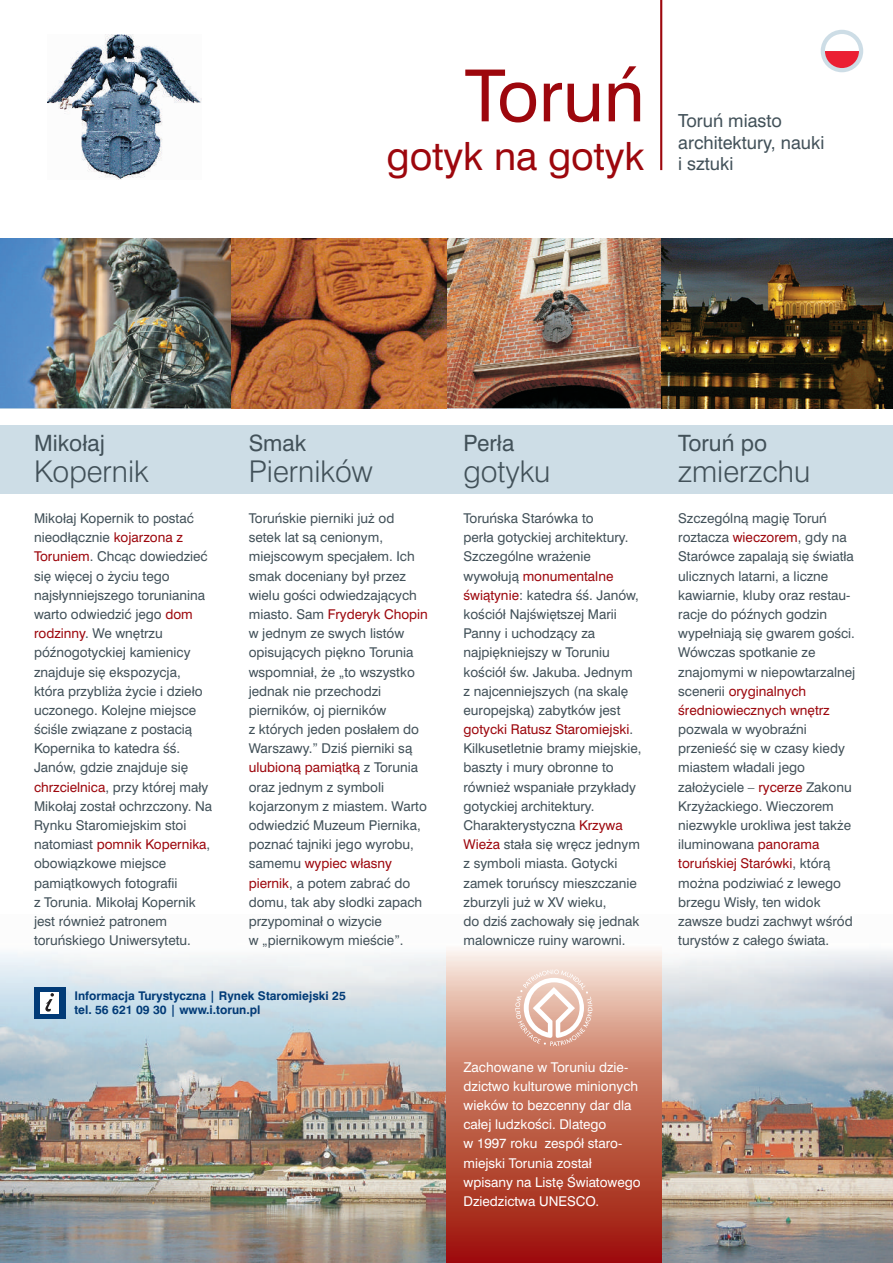
<style>
.page{position:relative;width:893px;height:1263px;background:#fff}
.page>*{position:absolute;margin:0;border:0;box-sizing:border-box;transform-origin:0 0}
.t1{font:72px "Swiss 721 AT";color:#9d070d}
.t2{font:39px "Swiss 721 AT";color:#9d070d}
.t3{font:30px "Swiss 721 Lt AT";color:#425159}
.t4{font:22.5px "Swiss 721 AT";color:#425159}
.t5{font:18px/21.3px "Swiss 721 AT";color:#425159}
.t6{font:13.5px/19.2px "Swiss 721 AT";color:#425159}
.t7{font:13.5px/19.2px "Swiss 721 AT";color:#fff}
.t8{font:13.5px "Swiss 721 AT";color:#9d070d}
.t9{font:700 12px/14.4px "Swiss 721 AT";color:#013b77}
.s1{color:#9d070d}
</style>
<div class="page">
<img style="left:0;top:950px;width:893px;height:313px">
<svg style="left:446px;top:950px;width:215px;height:313px;background:#c36a58"></svg>
<div style="left:821px;top:30px;width:42px;height:42px;background:#cddde6;border-radius:50%"></div>
<div style="left:0;top:425px;width:893px;height:68px;background:#cddde6"></div>
<hr style="left:660px;top:0;width:2px;height:170px;background:#9d070d">
<div style="left:34px;top:986px;width:32px;height:32px;background:#013b77"></div>
<div style="left:41px;top:992px;width:18px;height:21px;background:#fff"></div>
<svg style="left:45px;top:993px;width:9px;height:18px"></svg>
<svg style="left:515px;top:969px;width:77px;height:77px"></svg>
<svg style="left:825px;top:34px;width:34px;height:34px"></svg>
<img style="left:0;top:238px;width:893px;height:170px">
<img style="left:47px;top:34px;width:154px;height:145px">
<h1 class="t1" style="left:465px;top:66px;width:182px">Toruń</h1>
<h2 class="t2" style="left:387px;top:140px;width:260px">gotyk na gotyk</h2>
<h3 class="t5" style="left:678px;top:112px;width:148px">Toruń miasto architektury, nauki i sztuki</h3>
<h3 class="t4" style="left:34px;top:434px;width:72px">Mikołaj</h3>
<h3 class="t3" style="left:34px;top:459px;width:116px">Kopernik</h3>
<h3 class="t4" style="left:249px;top:434px;width:59px">Smak</h3>
<h3 class="t3" style="left:249px;top:459px;width:125px">Pierników</h3>
<h3 class="t4" style="left:463px;top:434px;width:52px">Perła</h3>
<h3 class="t3" style="left:463px;top:459px;width:88px">gotyku</h3>
<h3 class="t4" style="left:678px;top:434px;width:90px">Toruń po</h3>
<h3 class="t3" style="left:678px;top:459px;width:134px">zmierzchu</h3>
<p class="t6" style="left:34px;top:510px;width:180px">Mikołaj Kopernik to postać nieodłącznie <span class="s1">kojarzona z<br>Toruniem</span>. Chcąc dowiedzieć się więcej o życiu tego najsłynniejszego torunianina warto odwiedzić jego <span class="s1">dom rodzinny</span>. We wnętrzu późnogotyckiej kamienicy znajduje się ekspozycja, która przybliża życie i dzieło uczonego. Kolejne miejsce ściśle związane z postacią<br>Kopernika to katedra śś.<br>Janów, gdzie znajduje się <span class="s1">chrzcielnica</span>, przy której mały<br>Mikołaj został ochrzczony. Na<br>Rynku Staromiejskim stoi natomiast <span class="s1">pomnik Kopernika</span>, obowiązkowe miejsce pamiątkowych fotografii<br>z Torunia. Mikołaj Kopernik jest również patronem toruńskiego Uniwersytetu.</p>
<p class="t6" style="left:249px;top:510px;width:181px">Toruńskie pierniki już od setek lat są cenionym, miejscowym specjałem. Ich smak doceniany był przez wielu gości odwiedzających miasto. Sam <span class="s1">Fryderyk Chopin </span>w jednym ze swych listów opisujących piękno Torunia wspomniał, że „to wszystko jednak nie przechodzi pierników, oj pierników<br>z których jeden posłałem do<br>Warszawy.” Dziś pierniki są <span class="s1">ulubioną pamiątką</span> z Torunia oraz jednym z symboli kojarzonym z miastem. Warto odwiedzić Muzeum Piernika, poznać tajniki jego wyrobu, samemu <span class="s1">wypiec własny piernik</span>, a potem zabrać do domu, tak aby słodki zapach przypominał o wizycie<br>w „piernikowym mieście”.</p>
<p class="t6" style="left:463px;top:510px;width:179px">Toruńska Starówka to<br>perła gotyckiej architektury.<br>Szczególne wrażenie wywołują <span class="s1">monumentalne świątynie</span>: katedra śś. Janów, kościół Najświętszej Marii<br>Panny i uchodzący za najpiękniejszy w Toruniu kościół św. Jakuba. Jednym z najcenniejszych (na skalę europejską) zabytków jest <span class="s1">gotycki Ratusz Staromiejski</span>.<br>Kilkusetletnie bramy miejskie, baszty i mury obronne to również wspaniałe przykłady gotyckiej architektury.<br>Charakterystyczna <span class="s1">Krzywa<br>Wieża</span> stała się wręcz jednym z symboli miasta. Gotycki zamek toruńscy mieszczanie zburzyli już w XV wieku,<br>do dziś zachowały się jednak malownicze ruiny warowni.</p>
<p class="t6" style="left:678px;top:510px;width:179px">Szczególną magię Toruń roztacza <span class="s1">wieczorem</span>, gdy na<br>Starówce zapalają się światła ulicznych latarni, a liczne kawiarnie, kluby oraz restau&shy;racje do późnych godzin wypełniają się gwarem gości.<br>Wówczas spotkanie ze znajomymi w niepowtarzalnej scenerii <span class="s1">oryginalnych</span></p>
<p class="t8" style="left:678px;top:705px;width:153px">średniowiecznych wnętrz</p>
<p class="t6" style="left:678px;top:721px;width:176px">pozwala w wyobraźni przenieść się w czasy kiedy miastem władali jego założyciele – <span class="s1">rycerze</span> Zakonu<br>Krzyżackiego. Wieczorem niezwykle urokliwa jest także iluminowana <span class="s1">panorama toruńskiej Starówki</span>, którą można podziwiać z lewego brzegu Wisły, ten widok zawsze budzi zachwyt wśród turystów z całego świata.</p>
<p class="t9" style="left:74px;top:989px;width:273px">Informacja Turystyczna | Rynek Staromiejski 25 tel. 56 621 09 30 | www.i.torun.pl</p>
<p class="t7" style="left:463px;top:1058px;width:179px">Zachowane w Toruniu dzie&shy;dzictwo kulturowe minionych wieków to bezcenny dar dla całej ludzkości. Dlatego<br>w 1997 roku zespół staro&shy;miejski Torunia został wpisany na Listę Światowego<br>Dziedzictwa UNESCO.</p>
</div>
